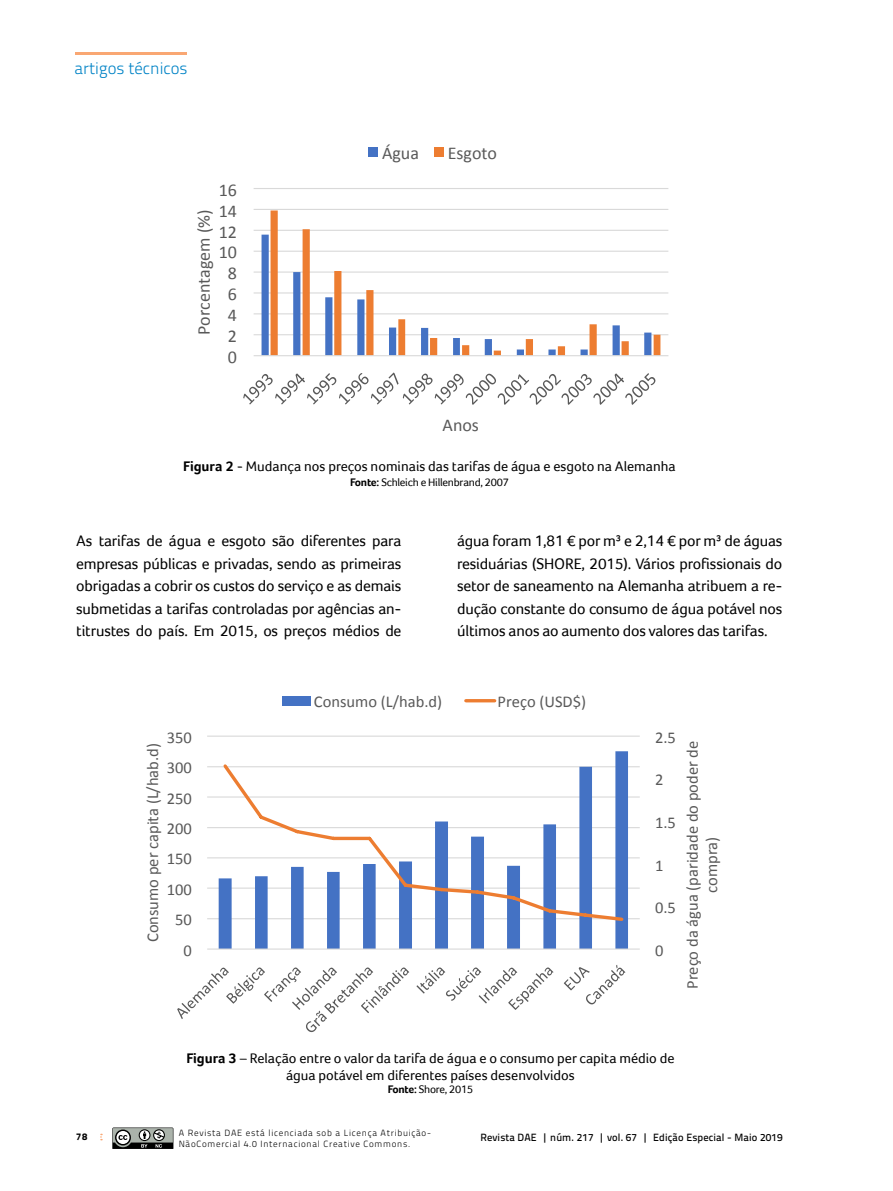
<style>
.page{position:relative;width:893px;height:1191px;background:#fff}
.page>*{position:absolute;margin:0;border:0;box-sizing:border-box;transform-origin:0 0}
.t1{font:18px "Calibri";color:#595959}
.t2{font:300 16.65px "Titillium Text 22 L";color:#0083c6}
.t3{font:16.5px/19.5px "Calibri";color:#595959;text-align:center}
.t4{font:15.75px/22.5px "Foco";letter-spacing:-.01em;color:#000;text-align:justify}
.t5{font:14.25px/17.1px "Foco";color:#000;text-align:center}
.t6{font:11.25px "Foco";letter-spacing:-.02em;color:#000}
.t7{font:500 10.5px "Titillium Text 22 L";letter-spacing:.01em;color:#000}
.t8{font:800 9.75px "Titillium Text 22 L";color:#000}
.t9{font:300 9px/10.5px "Titillium Text 22 L";letter-spacing:.08em;color:#000}
.s1{font-weight:700}
</style>
<div class="page">
<hr style="left:254px;top:334px;width:414px;height:1px;background:#d9d9d9">
<hr style="left:254px;top:313px;width:414px;height:1px;background:#d9d9d9">
<hr style="left:254px;top:292px;width:414px;height:1px;background:#d9d9d9">
<hr style="left:254px;top:271px;width:414px;height:2px;background:#d9d9d9">
<hr style="left:254px;top:251px;width:414px;height:1px;background:#d9d9d9">
<hr style="left:254px;top:230px;width:414px;height:1px;background:#d9d9d9">
<hr style="left:254px;top:209px;width:414px;height:1px;background:#d9d9d9">
<hr style="left:254px;top:188px;width:414px;height:1px;background:#d9d9d9">
<svg style="left:262px;top:235px;width:9px;height:120px"></svg>
<svg style="left:271px;top:210px;width:389px;height:145px"></svg>
<hr style="left:254px;top:355px;width:414px;height:1px;background:#d9d9d9">
<svg style="left:243px;top:372px;width:412px;height:33px"></svg>
<div style="left:368px;top:147px;width:10px;height:10px;background:#4472c4"></div>
<div style="left:434px;top:147px;width:10px;height:10px;background:#ed7d31"></div>
<hr style="left:207px;top:918px;width:433px;height:1px;background:#d9d9d9">
<hr style="left:207px;top:887px;width:433px;height:1px;background:#d9d9d9">
<hr style="left:207px;top:857px;width:433px;height:1px;background:#d9d9d9">
<hr style="left:207px;top:827px;width:433px;height:1px;background:#d9d9d9">
<hr style="left:207px;top:796px;width:433px;height:1px;background:#d9d9d9">
<hr style="left:207px;top:766px;width:433px;height:1px;background:#d9d9d9">
<hr style="left:207px;top:735px;width:433px;height:1px;background:#d9d9d9">
<svg style="left:219px;top:751px;width:409px;height:197px"></svg>
<hr style="left:207px;top:948px;width:433px;height:1px;background:#d9d9d9">
<svg style="left:220px;top:761px;width:405px;height:162px"></svg>
<svg style="left:177px;top:967px;width:232px;height:65px"></svg>
<svg style="left:416px;top:967px;width:137px;height:43px"></svg>
<svg style="left:564px;top:965px;width:61px;height:39px"></svg>
<div style="left:282px;top:696px;width:29px;height:9px;background:#4472c4"></div>
<hr style="left:466px;top:699px;width:29px;height:3px;background:#ed7d31">
<hr style="left:75px;top:52px;width:112px;height:3px;background:#f9a773">
<svg style="left:112px;top:1127px;width:61px;height:22px"></svg>
<p class="t2" style="left:75px;top:56px;width:115px">artigos técnicos</p>
<p class="t1" style="left:219px;top:178px;width:20px">16</p>
<p class="t1" style="left:219px;top:199px;width:20px">14</p>
<p class="t1" style="left:192px;top:335px;width:127px;rotate:-90deg">Porcentagem (%)</p>
<p class="t1" style="left:219px;top:220px;width:20px">12</p>
<p class="t1" style="left:219px;top:241px;width:20px">10</p>
<p class="t1" style="left:228px;top:262px;width:11px">8</p>
<p class="t1" style="left:228px;top:283px;width:11px">6</p>
<p class="t1" style="left:228px;top:304px;width:11px">4</p>
<p class="t1" style="left:228px;top:325px;width:11px">2</p>
<p class="t1" style="left:228px;top:345px;width:11px">0</p>
<p class="t1" style="left:382px;top:142px;width:38px">Água</p>
<p class="t1" style="left:448px;top:142px;width:51px">Esgoto</p>
<p class="t1" style="left:443px;top:414px;width:38px">Anos</p>
<p class="t5" style="left:183px;top:457px;width:494px"><span class="s1">Figura 2</span> - Mudança nos preços nominais das tarifas de água e esgoto na Alemanha</p>
<p class="t6" style="left:350px;top:475px;width:160px"><span class="s1">Fonte:</span> Schleich e Hillenbrand, 2007</p>
<p class="t4" style="left:76px;top:529px;width:327px">As tarifas de água e esgoto são diferentes para empresas públicas e privadas, sendo as primeiras obrigadas a cobrir os custos do serviço e as demais submetidas a tarifas controladas por agências an&shy;titrustes do país. Em 2015, os preços médios de</p>
<p class="t4" style="left:457px;top:529px;width:327px">água foram 1,81 € por m³ e 2,14 € por m³ de águas residuárias (SHORE, 2015). Vários profissionais do setor de saneamento na Alemanha atribuem a re&shy;dução constante do consumo de água potável nos últimos anos ao aumento dos valores das tarifas.</p>
<p class="t8" style="left:76px;top:1129px;width:13px">78</p>
<p class="t3" style="left:167px;top:727px;width:27px">350</p>
<p class="t3" style="left:143px;top:942px;width:201px;rotate:-90deg">Consumo per capita (L/hab.d)</p>
<p class="t3" style="left:167px;top:758px;width:27px">300</p>
<p class="t3" style="left:167px;top:788px;width:27px">250</p>
<p class="t3" style="left:167px;top:819px;width:27px">200</p>
<p class="t3" style="left:167px;top:849px;width:27px">150</p>
<p class="t3" style="left:167px;top:879px;width:27px">100</p>
<p class="t3" style="left:175px;top:910px;width:18px">50</p>
<p class="t3" style="left:184px;top:940px;width:10px">0</p>
<p class="t3" style="left:314px;top:692px;width:130px">Consumo (L/hab.d)</p>
<p class="t3" style="left:497px;top:692px;width:90px">Preço (USD$)</p>
<p class="t3" style="left:655px;top:727px;width:22px">2.5</p>
<p class="t3" style="left:655px;top:770px;width:10px">2</p>
<p class="t3" style="left:655px;top:813px;width:22px">1.5</p>
<p class="t3" style="left:655px;top:855px;width:10px">1</p>
<p class="t3" style="left:655px;top:898px;width:22px">0.5</p>
<p class="t3" style="left:655px;top:940px;width:10px">0</p>
<p class="t3" style="left:682px;top:989px;width:250px;rotate:-90deg">Preço da água (paridade do poder de compra)</p>
<p class="t5" style="left:186px;top:1049px;width:490px"><span class="s1">Figura 3</span> – Relação entre o valor da tarifa de água e o consumo per capita médio de água potável em diferentes países desenvolvidos</p>
<p class="t6" style="left:388px;top:1082px;width:87px"><span class="s1">Fonte:</span> Shore, 2015</p>
<p class="t9" style="left:179px;top:1127px;width:254px">A Revista DAE está licenciada sob a Licença Atribuição-<br>NãoComercial 4.0 Internacional Creative Commons.</p>
<p class="t7" style="left:480px;top:1129px;width:304px">Revista DAE | núm. 217 | vol. 67 | Edição Especial - Maio 2019</p>
</div>
